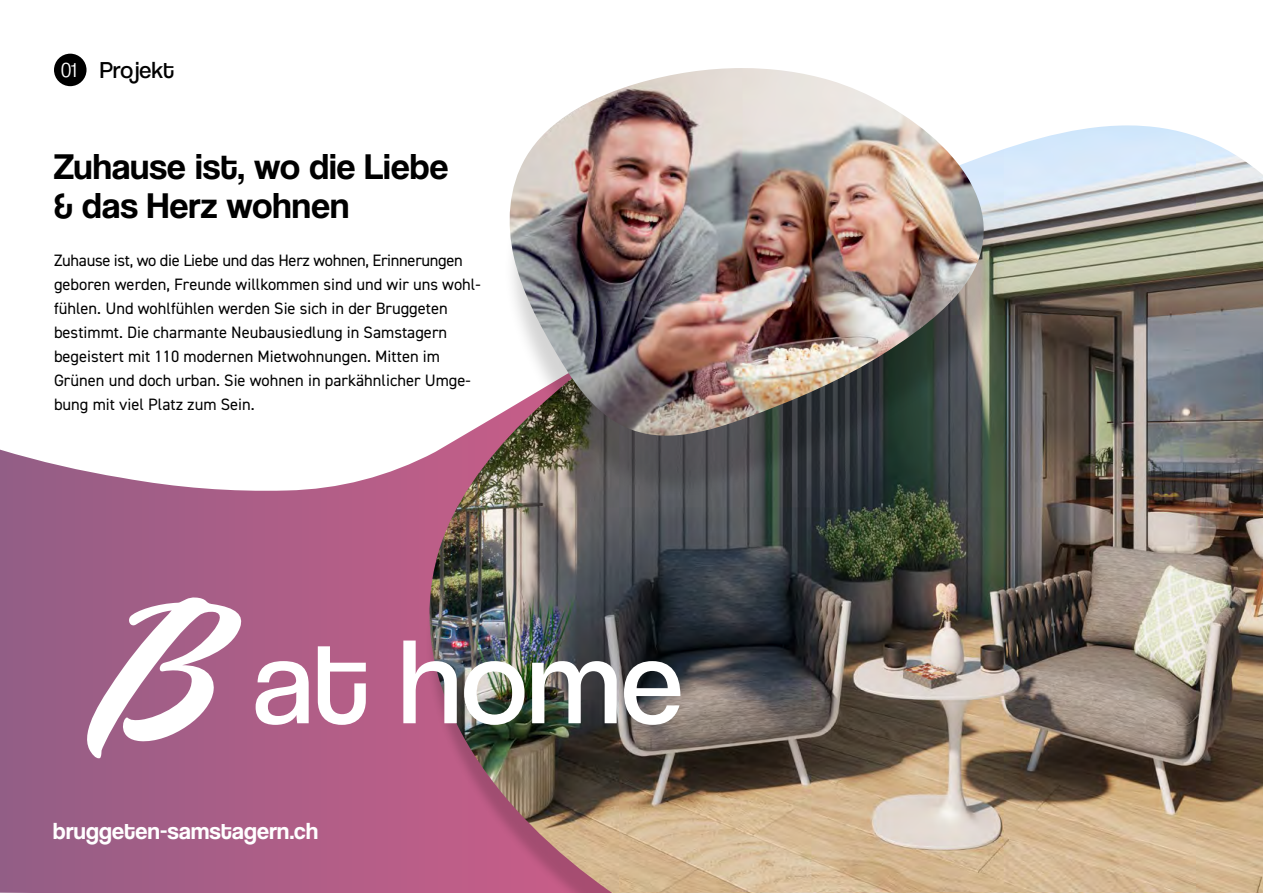
<style>
.page{position:relative;width:1263px;height:893px;background:#fff}
.page>*{position:absolute;margin:0;border:0;box-sizing:border-box;transform-origin:0 0}
.t1{font:37.2px/39.5px "Coolvetica Rg";letter-spacing:.01em;color:#000}
.t2{font:24px "Coolvetica Rg";letter-spacing:.01em;color:#fff}
.t3{font:24px "Coolvetica Bk";letter-spacing:.01em;color:#000}
.t4{font:16.5px/24px "DIN2014";color:#000}
.s1{font-family:"Coolvetica Lt";font-size:21px;color:#fff}
</style>
<div class="page">
<svg style="left:0;top:449px;width:425px;height:444px;background:#ad6b90"></svg>
<img style="left:428px;top:125px;width:835px;height:768px">
<div style="left:503px;top:104px;width:501px;height:394px;background:#000;opacity:.17"></div>
<img style="left:508px;top:68px;width:478px;height:370px">
<div style="left:54px;top:54px;width:33px;height:32px;background:#000;border-radius:50%"></div>
<svg style="left:80px;top:597px;width:164px;height:162px"></svg>
<img style="left:256px;top:640px;width:424px;height:85px">
<h2 class="t3" style="left:61px;top:56px;width:115px"><span class="s1">01</span> Projekt</h2>
<h1 class="t1" style="left:54px;top:146px;width:396px">Zuhause ist, wo die Liebe &amp; das Herz wohnen</h1>
<p class="t4" style="left:54px;top:248px;width:428px">Zuhause ist, wo die Liebe und das Herz wohnen, Erinnerungen geboren werden, Freunde willkommen sind und wir uns wohl&shy;fühlen. Und wohlfühlen werden Sie sich in der Bruggeten bestimmt. Die charmante Neubausiedlung in Samstagern begeistert mit 110 modernen Mietwohnungen. Mitten im Grünen und doch urban. Sie wohnen in parkähnlicher Umge&shy;bung mit viel Platz zum Sein.</p>
<h2 class="t2" style="left:53px;top:817px;width:266px">bruggeten-samstagern.ch</h2>
</div>
